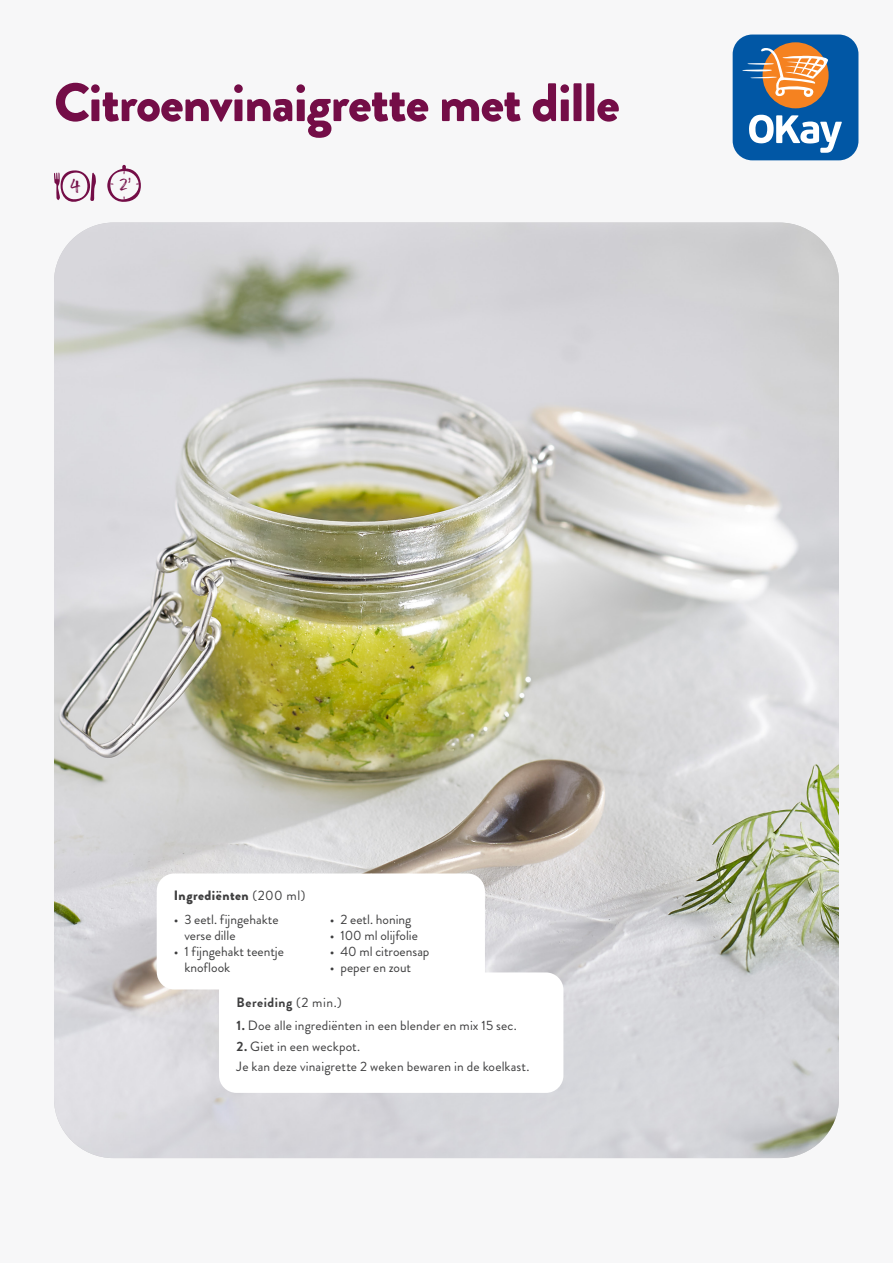
<style>
.page{position:relative;width:893px;height:1263px;background:#f7f7f8}
.page>*{position:absolute;margin:0;border:0;box-sizing:border-box;transform-origin:0 0}
.Titel{font:900 54px "Brandon Grotesque";letter-spacing:-.02em;color:#740d47}
.t1{font:21px "Lemonado Script Textured";color:#740d47}
.t2{font:18px "Lemonado Script Textured";color:#740d47}
.Recept_Bereiding{font:13.5px/16.2px "Brandon Grotesque";letter-spacing:.005em;color:#3e3e3f}
.t3{font:900 13.5px "Brandon Grotesque";letter-spacing:.035em;color:#3e3e3f}
.t4{font:700 13.5px "Brandon Grotesque";letter-spacing:.04em;color:#3e3e3f}
.s1{font-weight:400}
.s2{font-weight:700}
</style>
<div class="page">
<svg style="left:107px;top:165px;width:34px;height:37px"></svg>
<svg style="left:54px;top:170px;width:42px;height:32px"></svg>
<img style="left:54px;top:223px;width:785px;height:935px">
<div style="left:733px;top:35px;width:125px;height:125px;background:#0157a5;border-radius:20px"></div>
<div style="left:763px;top:42px;width:66px;height:66px;background:#f58220;border-radius:50%"></div>
<svg style="left:742px;top:48px;width:87px;height:49px"></svg>
<svg style="left:749px;top:115px;width:93px;height:38px"></svg>
<div style="left:219px;top:972px;width:344px;height:121px;background:#fff;border-radius:17px"></div>
<div style="left:157px;top:873px;width:328px;height:116px;background:#fff;border-radius:17px"></div>
<p class="Titel" style="left:54px;top:64px;width:567px">Citroenvinaigrette met dille</p>
<p class="t1" style="left:70px;top:173px;width:12px">4</p>
<p class="t2" style="left:119px;top:173px;width:14px">2’</p>
<p class="t3" style="left:174px;top:886px;width:133px">Ingrediënten <span class="s1">(200 ml)</span></p>
<p class="Recept_Bereiding" style="left:184px;top:911px;width:96px;text-indent:-11px">• 3 eetl. fijngehakte verse dille</p>
<p class="Recept_Bereiding" style="left:184px;top:943px;width:101px;text-indent:-11px">• 1 fijngehakt teentje knoflook</p>
<p class="Recept_Bereiding" style="left:330px;top:911px;width:83px">• 2 eetl. honing</p>
<p class="Recept_Bereiding" style="left:330px;top:927px;width:90px">• 100 ml olijfolie</p>
<p class="Recept_Bereiding" style="left:330px;top:943px;width:101px">• 40 ml citroensap</p>
<p class="Recept_Bereiding" style="left:330px;top:960px;width:83px">• peper en zout</p>
<p class="t4" style="left:237px;top:993px;width:107px">Bereiding <span class="s1">(2 min.)</span></p>
<p class="Recept_Bereiding" style="left:237px;top:1018px;width:282px"><span class="s2">1.</span> Doe alle ingrediënten in een blender en mix 15 sec.</p>
<p class="Recept_Bereiding" style="left:237px;top:1038px;width:125px"><span class="s2">2.</span> Giet in een weckpot.</p>
<p class="Recept_Bereiding" style="left:237px;top:1059px;width:294px">Je kan deze vinaigrette 2 weken bewaren in de koelkast.</p>
</div>
